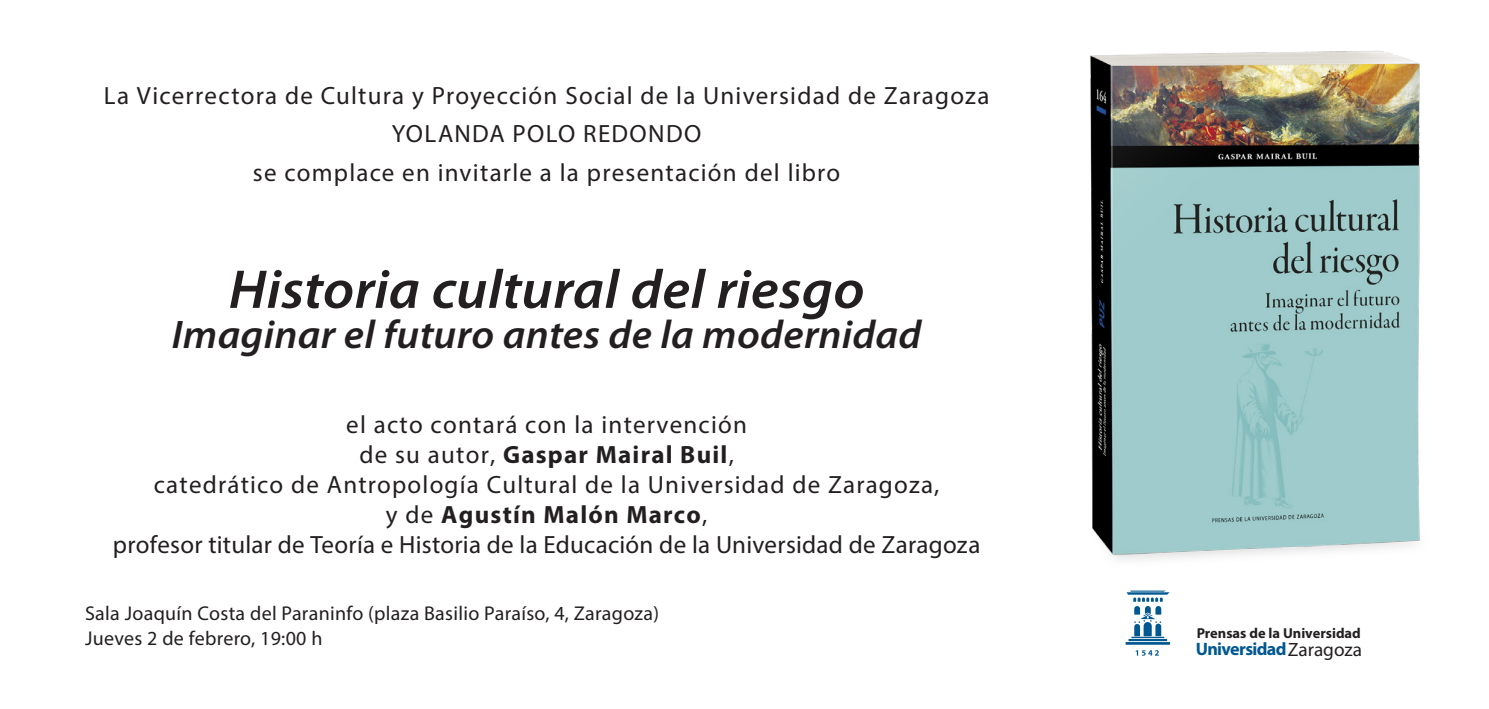
<style>
.page{position:relative;width:1489px;height:709px;background:#fff}
.page>*{position:absolute;margin:0;border:0;box-sizing:border-box;transform-origin:0 0}
.t1{font:italic 600 55px "Myriad Pro";letter-spacing:.005em;color:#231f20;scale:1.05 1}
.t2{font:italic 600 40px "Myriad Pro";letter-spacing:.005em;color:#231f20;scale:1.05 1}
.t3{font:25px/30px "Myriad Pro";letter-spacing:.05em;color:#231f20;text-align:center}
.t4{font:20px "Myriad Pro";letter-spacing:.015em;color:#231f20}
.t5{font:700 18px "Myriad Pro";letter-spacing:-.035em;color:#015891}
.t6{font:700 14.5px "Myriad Pro";color:#231f20}
.s1{font-weight:700}
.s2{font-weight:400;font-size:19.25px;color:#231f20}
</style>
<div class="page">
<img style="left:1090px;top:50px;width:330px;height:510px">
<svg style="left:1135px;top:650px;width:23px;height:5px"></svg>
<svg style="left:1125px;top:590px;width:44px;height:54px"></svg>
<p class="t3" style="left:104px;top:76px;width:887px;line-height:38.5px">La Vicerrectora de Cultura y Proyección Social de la Universidad de Zaragoza<br>YOLANDA POLO REDONDO<br>se complace en invitarle a la presentación del libro</p>
<p class="t1" style="left:229px;top:254px;width:607px">Historia cultural del riesgo</p>
<p class="t2" style="left:172px;top:309px;width:715px">Imaginar el futuro antes de la modernidad</p>
<p class="t3" style="left:113px;top:409px;width:869px">el acto contará con la intervención<br>de su autor, <span class="s1">Gaspar Mairal Buil</span>,<br>catedrático de Antropología Cultural de la Universidad de Zaragoza,<br>y de <span class="s1">Agustín Malón Marco</span>,<br>profesor titular de Teoría e Historia de la Educación de la Universidad de Zaragoza</p>
<p class="t4" style="left:85px;top:601px;width:575px">Sala Joaquín Costa del Paraninfo (plaza Basilio Paraíso, 4, Zaragoza)</p>
<p class="t4" style="left:85px;top:626px;width:239px">Jueves 2 de febrero, 19:00 h</p>
<p class="t6" style="left:1196px;top:624px;width:166px">Prensas de la Universidad</p>
<p class="t5" style="left:1195px;top:637px;width:168px">Universidad<span class="s2">Zaragoza</span></p>
</div>
